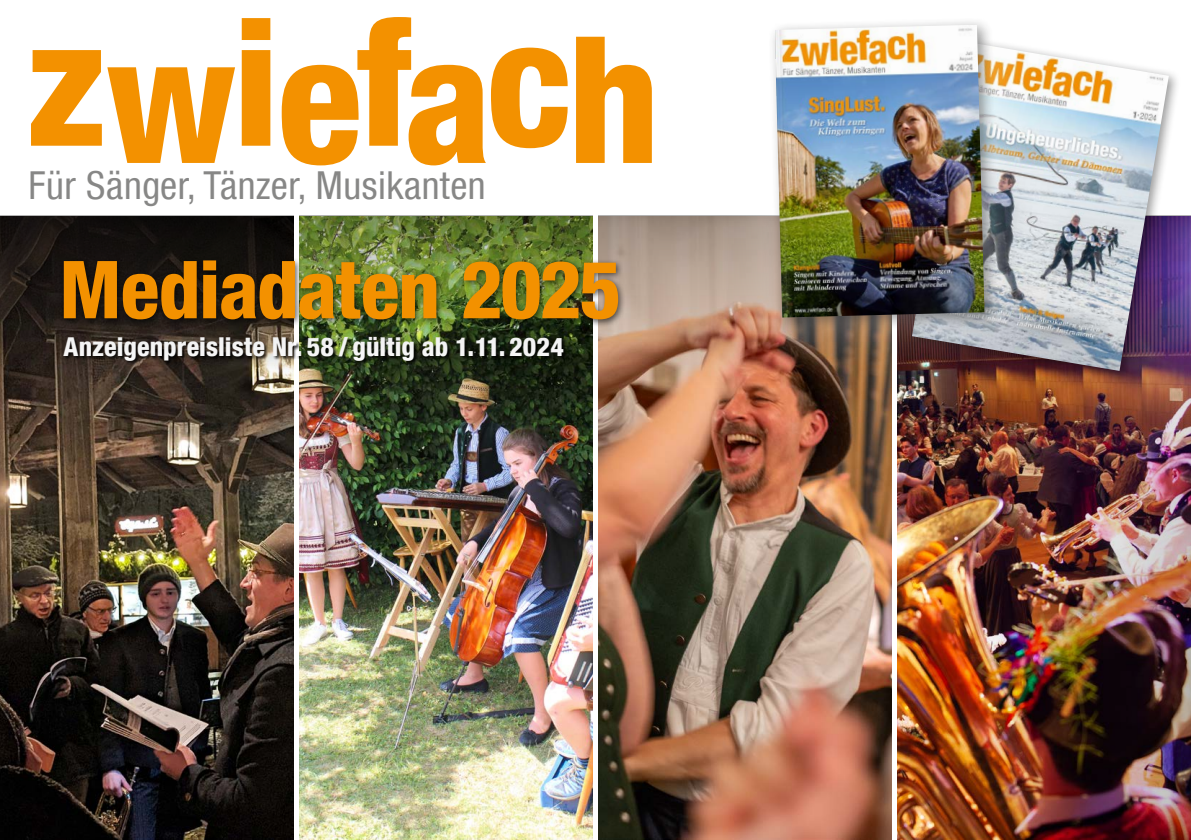
<style>
.page{position:relative;width:1191px;height:840px;background:#fff}
.page>*{position:absolute;margin:0;border:0;box-sizing:border-box;transform-origin:0 0}
.t1{font:800 condensed 80px "Helvetica Neue LT Com";letter-spacing:-.015em;color:#f39100}
.t2{font:condensed 38.4px "Helvetica Neue LT Com";letter-spacing:.015em;color:#878786}
.t3{font:800 condensed 26px "Helvetica Neue LT Com";letter-spacing:.005em;color:#fff}
</style>
<div class="page">
<img style="left:897px;top:389px;width:48px;height:450px">
<img style="left:0;top:384px;width:293px;height:455px">
<img style="left:598px;top:384px;width:294px;height:455px">
<img style="left:299px;top:384px;width:293px;height:455px">
<svg style="left:576px;top:37px;width:76px;height:126px"></svg>
<svg style="left:31px;top:50px;width:204px;height:113px"></svg>
<svg style="left:242px;top:18px;width:28px;height:128px;background:#f39914"></svg>
<svg style="left:282px;top:17px;width:285px;height:148px"></svg>
<img style="left:299px;top:215px;width:293px;height:169px">
<svg style="left:598px;top:215px;width:105px;height:169px;background:#b2947f"></svg>
<img style="left:945px;top:384px;width:246px;height:455px">
<svg style="left:0;top:215px;width:293px;height:169px;background:#2a231d"></svg>
<svg style="left:1056px;top:215px;width:135px;height:169px;background:#6c447f"></svg>
<div style="left:907px;top:35px;width:274px;height:347px;background:#000;opacity:.4"></div>
<img style="left:1056px;top:41px;width:112px;height:330px">
<img style="left:703px;top:21px;width:353px;height:368px">
<img style="left:774px;top:25px;width:210px;height:292px">
<div style="left:60px;top:257px;width:566px;height:70px;background:#000;opacity:.6"></div>
<h2 class="t2" style="left:28px;top:162px;width:459px">Für Sänger, Tänzer, Musikanten</h2>
<h1 class="t1" style="left:59px;top:241px;width:563px">Mediadaten 2025</h1>
<p class="t3" style="left:63px;top:330px;width:502px">Anzeigenpreisliste Nr. 58 / gültig ab 1.11. 2024</p>
</div>
